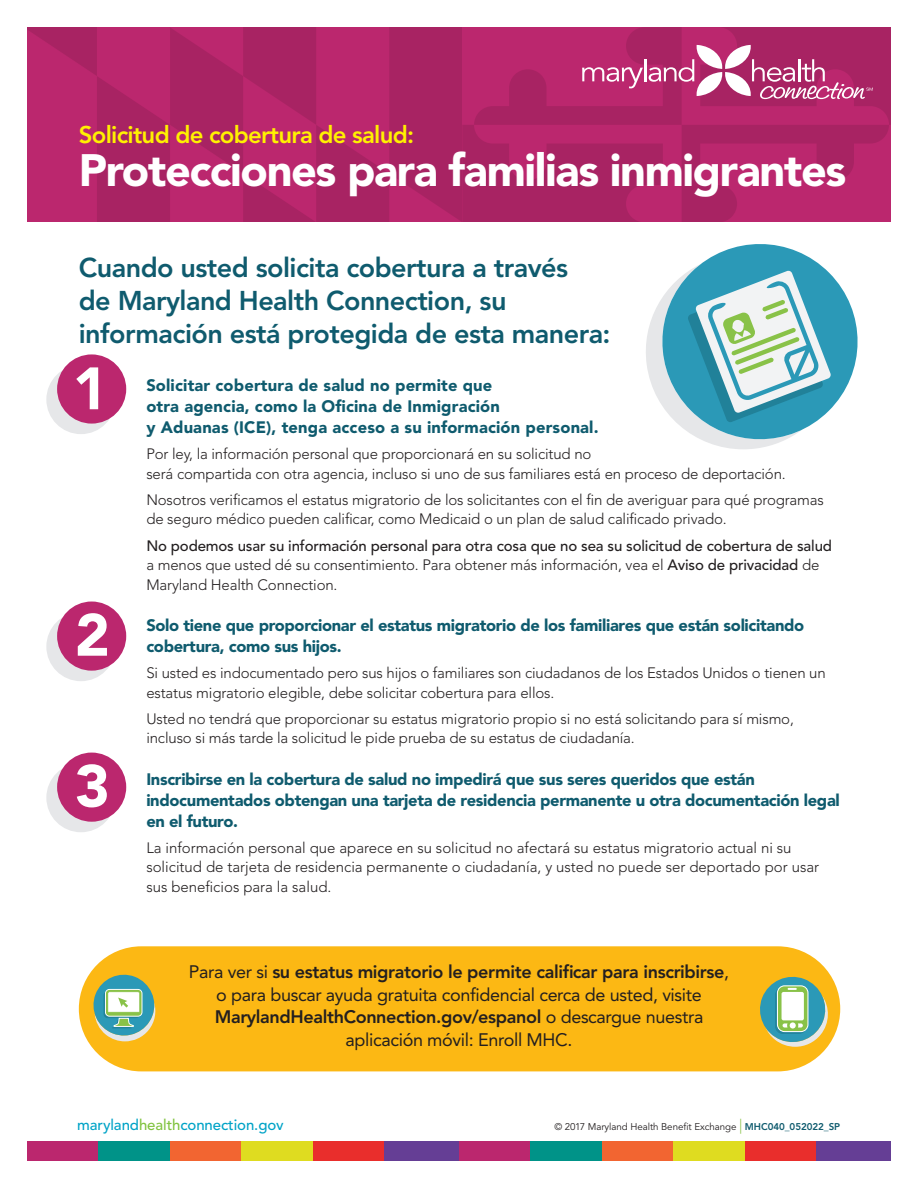
<style>
.page{position:relative;width:918px;height:1188px;background:#fff}
.page>*{position:absolute;margin:0;border:0;box-sizing:border-box;transform-origin:0 0}
.t1{font:900 59.1px "Avenir LT Std";color:#fff}
.t2{font:900 45px "Avenir LT Std";letter-spacing:-.03em;color:#fff}
.t3{font:800 27px/33px "Avenir LT Std";letter-spacing:-.02em;color:#0f5b6e}
.t4{font:800 24px "Avenir LT Std";letter-spacing:-.03em;color:#fff101}
.t5{font:18px/22.5px "Avenir LT Std";letter-spacing:-.02em;color:#231f20;text-align:center}
.t6{font:900 16.5px/21px "Avenir LT Std";letter-spacing:-.02em;color:#0f5b6e}
.t7{font:900 16.5px/21px "Avenir LT Std";letter-spacing:.01em;color:#0f5b6e}
.t8{font:300 15px/19.5px "Avenir LT Std";letter-spacing:-.01em;color:#231f20}
.t9{font:500 15px/19.5px "Avenir LT Std";letter-spacing:-.01em;color:#231f20}
.t10{font:500 15px "Avenir LT Std";letter-spacing:-.005em;color:#00a3c7}
.t11{font:9.75px "Avenir LT Std";letter-spacing:-.005em;color:#231f20}
.s1{font-weight:300}
.s2{font-weight:800}
.s3{color:#81c340}
.s4{font-weight:300;font-size:15px;color:#89c248}
.s5{font-weight:800;color:#0f5b6e}
</style>
<div class="page">
<div style="left:27px;top:1142px;width:74px;height:19px;background:#bb276e"></div>
<div style="left:459px;top:1142px;width:74px;height:19px;background:#bb276e"></div>
<div style="left:99px;top:1142px;width:74px;height:19px;background:#009388"></div>
<div style="left:531px;top:1142px;width:74px;height:19px;background:#009388"></div>
<div style="left:170px;top:1142px;width:74px;height:19px;background:#f26531"></div>
<div style="left:602px;top:1142px;width:74px;height:19px;background:#f26531"></div>
<div style="left:242px;top:1142px;width:74px;height:19px;background:#dfdc20"></div>
<div style="left:674px;top:1142px;width:74px;height:19px;background:#dfdc20"></div>
<div style="left:313px;top:1142px;width:74px;height:19px;background:#e92e2c"></div>
<div style="left:745px;top:1142px;width:74px;height:19px;background:#e92e2c"></div>
<div style="left:385px;top:1142px;width:74px;height:19px;background:#653e95"></div>
<div style="left:817px;top:1142px;width:74px;height:19px;background:#653e95"></div>
<svg style="left:27px;top:27px;width:435px;height:195px;background:#b12468"></svg>
<svg style="left:462px;top:27px;width:429px;height:195px;background:#b12568"></svg>
<svg style="left:474px;top:27px;width:415px;height:195px;background:#b42d6e"></svg>
<div style="left:46px;top:365px;width:70px;height:69px;background:#e6e7e9;border-radius:50%"></div>
<div style="left:57px;top:354px;width:69px;height:70px;background:#bb276e;border-radius:50%"></div>
<div style="left:46px;top:612px;width:70px;height:69px;background:#e6e7e9;border-radius:50%"></div>
<div style="left:57px;top:602px;width:69px;height:69px;background:#bb276e;border-radius:50%"></div>
<div style="left:46px;top:763px;width:70px;height:69px;background:#e6e7e9;border-radius:50%"></div>
<div style="left:57px;top:753px;width:69px;height:69px;background:#bb276e;border-radius:50%"></div>
<div style="left:79px;top:946px;width:761px;height:125px;background:#fcb814;border-radius:63px"></div>
<svg style="left:93px;top:974px;width:63px;height:67px"></svg>
<svg style="left:760px;top:977px;width:68px;height:70px"></svg>
<div style="left:782px;top:992px;width:22px;height:28px;background:#fff;border-radius:2px"></div>
<svg style="left:646px;top:244px;width:212px;height:205px"></svg>
<h3 class="t4" style="left:79px;top:120px;width:337px">Solicitud de cobertura de salud:</h3>
<h2 class="t2" style="left:79px;top:144px;width:769px">Protecciones para familias inmigrantes</h2>
<h3 class="t3" style="left:79px;top:251px;width:533px">Cuando usted solicita cobertura a través<br>de Maryland Health Connection, su información está protegida de esta manera:</h3>
<p class="t7" style="left:146px;top:374px;width:454px">Solicitar cobertura de salud no permite que<br>otra agencia, como la Oficina de Inmigración<br>y Aduanas (ICE), tenga acceso a su información personal.</p>
<p class="t8" style="left:146px;top:444px;width:641px">Por ley, la información personal que proporcionará en su solicitud no<br>será compartida con otra agencia, incluso si uno de sus familiares está en proceso de deportación.</p>
<p class="t8" style="left:146px;top:490px;width:679px">Nosotros verificamos el estatus migratorio de los solicitantes con el fin de averiguar para qué programas de seguro médico pueden calificar, como Medicaid o un plan de salud calificado privado.</p>
<p class="t9" style="left:146px;top:536px;width:687px">No podemos usar su información personal para otra cosa que no sea su solicitud de cobertura de salud <span class="s1">a menos que usted dé su consentimiento. Para obtener más información, vea el</span> Aviso de privacidad <span class="s1">de<br>Maryland Health Connection.</span></p>
<p class="t6" style="left:146px;top:614px;width:660px">Solo tiene que proporcionar el estatus migratorio de los familiares que están solicitando cobertura, como sus hijos.</p>
<p class="t8" style="left:146px;top:663px;width:681px">Si usted es indocumentado pero sus hijos o familiares son ciudadanos de los Estados Unidos o tienen un estatus migratorio elegible, debe solicitar cobertura para ellos.</p>
<p class="t8" style="left:146px;top:709px;width:649px">Usted no tendrá que proporcionar su estatus migratorio propio si no está solicitando para sí mismo, incluso si más tarde la solicitud le pide prueba de su estatus de ciudadanía.</p>
<p class="t6" style="left:146px;top:768px;width:695px">Inscribirse en la cobertura de salud no impedirá que sus seres queridos que están indocumentados obtengan una tarjeta de residencia permanente u otra documentación legal en el futuro.</p>
<p class="t8" style="left:146px;top:838px;width:674px">La información personal que aparece en su solicitud no afectará su estatus migratorio actual ni su solicitud de tarjeta de residencia permanente o ciudadanía, y usted no puede ser deportado por usar sus beneficios para la salud.</p>
<h1 class="t1" style="left:73px;top:353px;width:36px">1</h1>
<h1 class="t1" style="left:75px;top:599px;width:36px">2</h1>
<h1 class="t1" style="left:75px;top:750px;width:36px">3</h1>
<p class="t5" style="left:189px;top:961px;width:542px">Para ver si <span class="s2">su estatus migratorio le permite calificar para inscribirse</span>, o para buscar ayuda gratuita confidencial cerca de usted, visite <span class="s2">MarylandHealthConnection.gov/espanol</span> o descargue nuestra aplicación móvil: Enroll MHC.</p>
<p class="t10" style="left:77px;top:1116px;width:208px">maryland<span class="s3">health</span>connection.gov</p>
<p class="t11" style="left:554px;top:1121px;width:287px">© 2017 Maryland Health Benefit Exchange <span class="s4">|</span> <span class="s5">MHC040_052022_SP</span></p>
</div>
